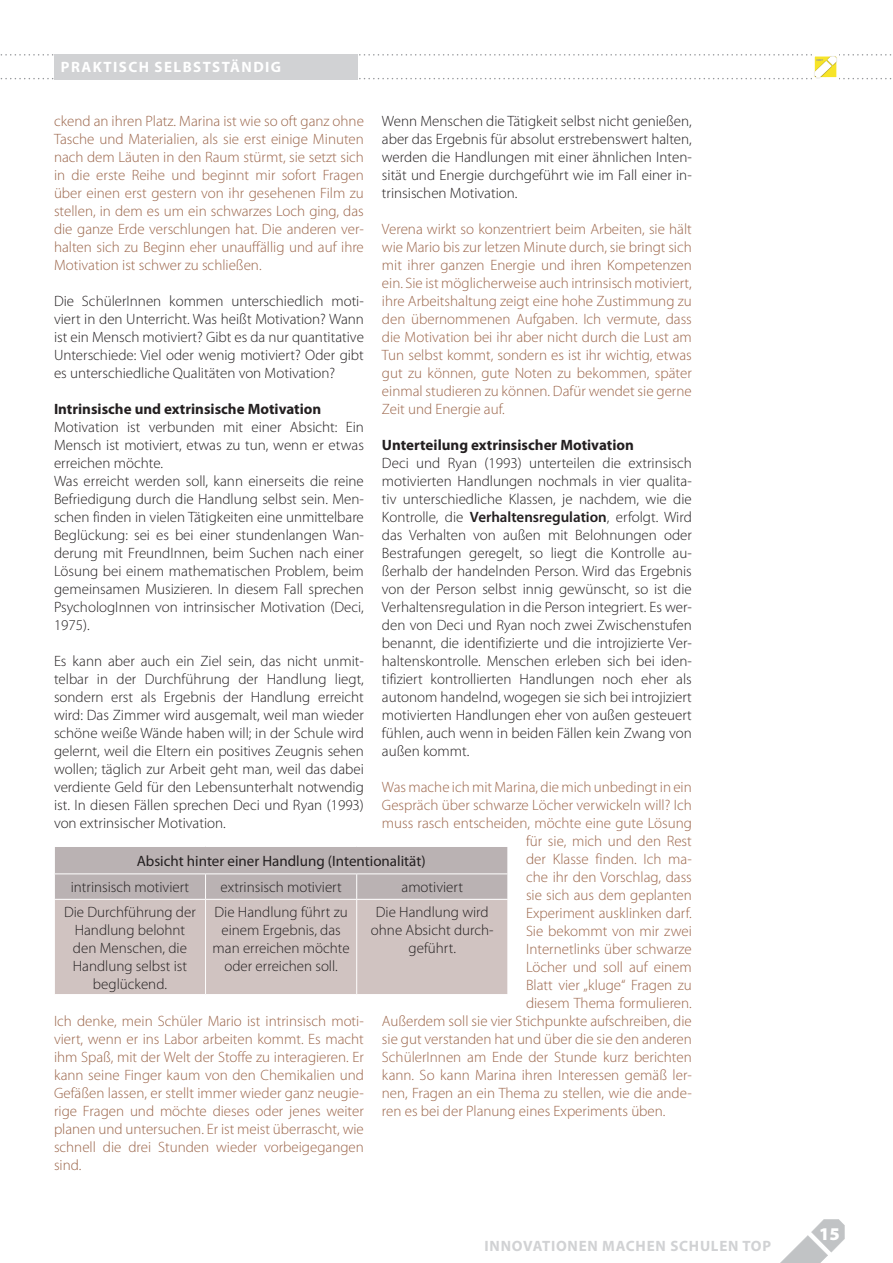
<style>
.page{position:relative;width:893px;height:1263px;background:#fff}
.page>*{position:absolute;margin:0;border:0;box-sizing:border-box;transform-origin:0 0}
.t1{font:900 18px "Myriad Pro";color:#fff}
.t2{font:300 15px/18px "Myriad Pro";color:#231f20;text-align:justify}
.t3{font:300 15px/18px "Myriad Pro";color:#9b654a;text-align:justify}
.t4{font:700 15px "Myriad Pro";color:#231f20}
.t5{font:15px "Myriad Pro";color:#231f20}
.t6{font:700 15px "Myriad Pro";letter-spacing:.05em;color:#d1d2d4}
.t7{font:700 15px "Myriad Pro";letter-spacing:.095em;color:#fff}
.t8{font:700 2.85px "Myriad";color:#939598;scale:1.05 1}
.s1{font-weight:600}
</style>
<div class="page">
<svg style="left:780px;top:1219px;width:65px;height:44px"></svg>
<svg style="left:0;top:54px;width:892px;height:25px"></svg>
<div style="left:814px;top:56px;width:23px;height:22px;border:1px solid #fff"></div>
<div style="left:54px;top:54px;width:304px;height:26px;background:#d1d2d4"></div>
<svg style="left:54px;top:846px;width:454px;height:148px;background:#c9bebd"></svg>
<hr style="left:54px;top:899px;width:152px;height:1px;background:#fff">
<hr style="left:54px;top:900px;width:1px;height:94px;background:#fff">
<hr style="left:206px;top:899px;width:151px;height:1px;background:#fff">
<hr style="left:205px;top:900px;width:1px;height:94px;background:#fff">
<hr style="left:357px;top:899px;width:151px;height:1px;background:#fff">
<hr style="left:356px;top:900px;width:1px;height:94px;background:#fff">
<hr style="left:507px;top:900px;width:1px;height:94px;background:#fff">
<p class="t7" style="left:61px;top:59px;width:222px">Praktisch selbstständig</p>
<p class="t3" style="left:54px;top:112px;width:311px">ckend an ihren Platz. Marina ist wie so oft ganz ohne Tasche und Materialien, als sie erst einige Minuten nach dem Läuten in den Raum stürmt, sie setzt sich in die erste Reihe und beginnt mir sofort Fragen über einen erst gestern von ihr gesehenen Film zu stellen, in dem es um ein schwarzes Loch ging, das die ganze Erde verschlungen hat. Die anderen ver&shy;halten sich zu Beginn eher unauffällig und auf ihre Motivation ist schwer zu schließen.</p>
<p class="t2" style="left:54px;top:292px;width:311px">Die SchülerInnen kommen unterschiedlich moti&shy;viert in den Unterricht. Was heißt Motivation? Wann ist ein Mensch motiviert? Gibt es da nur quantitative Unterschiede: Viel oder wenig motiviert? Oder gibt es unterschiedliche Qualitäten von Motivation?</p>
<p class="t4" style="left:54px;top:401px;width:269px">Intrinsische und extrinsische Motivation</p>
<p class="t2" style="left:54px;top:418px;width:311px;text-align:left">Motivation ist verbunden mit einer Absicht: Ein Mensch ist motiviert, etwas zu tun, wenn er etwas erreichen möchte.<br>Was erreicht werden soll, kann einerseits die reine Befriedigung durch die Handlung selbst sein. Men&shy;schen finden in vielen Tätigkeiten eine unmittelbare Beglückung: sei es bei einer stundenlangen Wan&shy;derung mit FreundInnen, beim Suchen nach einer Lösung bei einem mathematischen Problem, beim gemeinsamen Musizieren. In diesem Fall sprechen PsychologInnen von intrinsischer Motivation (Deci, 1975).</p>
<p class="t2" style="left:54px;top:652px;width:311px">Es kann aber auch ein Ziel sein, das nicht unmit&shy;telbar in der Durchführung der Handlung liegt, sondern erst als Ergebnis der Handlung erreicht wird: Das Zimmer wird ausgemalt, weil man wieder schöne weiße Wände haben will; in der Schule wird gelernt, weil die Eltern ein positives Zeugnis sehen wollen; täglich zur Arbeit geht man, weil das dabei verdiente Geld für den Lebensunterhalt notwendig ist. In diesen Fällen sprechen Deci und Ryan (1993) von extrinsischer Motivation.</p>
<p class="t2" style="left:382px;top:112px;width:311px">Wenn Menschen die Tätigkeit selbst nicht genießen, aber das Ergebnis für absolut erstrebenswert halten, werden die Handlungen mit einer ähnlichen Inten&shy;sität und Energie durchgeführt wie im Fall einer in&shy;trinsischen Motivation.</p>
<p class="t3" style="left:382px;top:220px;width:311px">Verena wirkt so konzentriert beim Arbeiten, sie hält wie Mario bis zur letzen Minute durch, sie bringt sich mit ihrer ganzen Energie und ihren Kompetenzen ein. Sie ist möglicherweise auch intrinsisch motiviert, ihre Arbeitshaltung zeigt eine hohe Zustimmung zu den übernommenen Aufgaben. Ich vermute, dass die Motivation bei ihr aber nicht durch die Lust am Tun selbst kommt, sondern es ist ihr wichtig, etwas gut zu können, gute Noten zu bekommen, später einmal studieren zu können. Dafür wendet sie gerne Zeit und Energie auf.</p>
<p class="t4" style="left:382px;top:437px;width:254px">Unterteilung extrinsischer Motivation</p>
<p class="t2" style="left:382px;top:454px;width:311px">Deci und Ryan (1993) unterteilen die extrinsisch motivierten Handlungen nochmals in vier qualita&shy;tiv unterschiedliche Klassen, je nachdem, wie die Kontrolle, die <span class="s1">Verhaltensregulation</span>, erfolgt. Wird das Verhalten von außen mit Belohnungen oder Bestrafungen geregelt, so liegt die Kontrolle au&shy;ßerhalb der handelnden Person. Wird das Ergebnis von der Person selbst innig gewünscht, so ist die Verhaltensregulation in die Person integriert. Es wer&shy;den von Deci und Ryan noch zwei Zwischenstufen benannt, die identifizierte und die introjizierte Ver&shy;haltenskontrolle. Menschen erleben sich bei iden&shy;tifiziert kontrollierten Handlungen noch eher als autonom handelnd, wogegen sie sich bei introjiziert motivierten Handlungen eher von außen gesteuert fühlen, auch wenn in beiden Fällen kein Zwang von außen kommt.</p>
<p class="t3" style="left:382px;top:778px;width:311px">Was mache ich mit Marina, die mich unbedingt in ein</p>
<p class="t3" style="left:382px;top:796px;width:311px">Gespräch über schwarze Löcher verwickeln will? Ich</p>
<p class="t3" style="left:382px;top:814px;width:311px">muss rasch entscheiden, möchte eine gute Lösung</p>
<p class="t3" style="left:526px;top:832px;width:167px">für sie, mich und den Rest</p>
<p class="t3" style="left:526px;top:850px;width:167px">der Klasse finden. Ich ma-</p>
<p class="t3" style="left:526px;top:868px;width:167px">che ihr den Vorschlag, dass</p>
<p class="t3" style="left:526px;top:886px;width:167px">sie sich aus dem geplanten</p>
<p class="t3" style="left:526px;top:904px;width:167px">Experiment ausklinken darf.</p>
<p class="t3" style="left:526px;top:922px;width:167px">Sie bekommt von mir zwei</p>
<p class="t3" style="left:526px;top:940px;width:167px">Internetlinks über schwarze</p>
<p class="t3" style="left:526px;top:958px;width:167px">Löcher und soll auf einem</p>
<p class="t3" style="left:526px;top:976px;width:167px">Blatt vier „kluge“ Fragen zu</p>
<p class="t3" style="left:526px;top:994px;width:167px">diesem Thema formulieren.</p>
<p class="t3" style="left:382px;top:1012px;width:311px">Außerdem soll sie vier Stichpunkte aufschreiben, die</p>
<p class="t3" style="left:382px;top:1030px;width:311px">sie gut verstanden hat und über die sie den anderen</p>
<p class="t3" style="left:382px;top:1048px;width:311px">SchülerInnen am Ende der Stunde kurz berichten</p>
<p class="t3" style="left:382px;top:1066px;width:311px">kann. So kann Marina ihren Interessen gemäß ler-</p>
<p class="t3" style="left:382px;top:1084px;width:311px">nen, Fragen an ein Thema zu stellen, wie die ande-</p>
<p class="t3" style="left:382px;top:1102px;width:285px">ren es bei der Planung eines Experiments üben.</p>
<p class="t5" style="left:137px;top:852px;width:290px">Absicht hinter einer Handlung (Intentionalität)</p>
<p class="t2" style="left:71px;top:878px;width:120px">intrinsisch motiviert</p>
<p class="t2" style="left:220px;top:878px;width:123px">extrinsisch motiviert</p>
<p class="t2" style="left:402px;top:878px;width:63px">amotiviert</p>
<p class="t2" style="left:64px;top:903px;width:133px;text-align:center">Die Durchführung der<br>Handlung belohnt den Menschen, die<br>Handlung selbst ist beglückend.</p>
<p class="t2" style="left:213px;top:903px;width:139px;text-align:center">Die Handlung führt zu einem Ergebnis, das man erreichen möchte oder erreichen soll.</p>
<p class="t2" style="left:371px;top:903px;width:124px;text-align:center">Die Handlung wird ohne Absicht durch&shy;geführt.</p>
<p class="t3" style="left:54px;top:1012px;width:311px">Ich denke, mein Schüler Mario ist intrinsisch moti&shy;viert, wenn er ins Labor arbeiten kommt. Es macht ihm Spaß, mit der Welt der Stoffe zu interagieren. Er kann seine Finger kaum von den Chemikalien und Gefäßen lassen, er stellt immer wieder ganz neugie&shy;rige Fragen und möchte dieses oder jenes weiter planen und untersuchen. Er ist meist überrascht, wie schnell die drei Stunden wieder vorbeigegangen sind.</p>
<p class="t6" style="left:485px;top:1237px;width:288px">INNOVATIONEN MACHEN SCHULEN TOP</p>
<p class="t8" style="left:816px;top:59px;width:8px">IMST</p>
<p class="t1" style="left:819px;top:1223px;width:22px">15</p>
</div>
